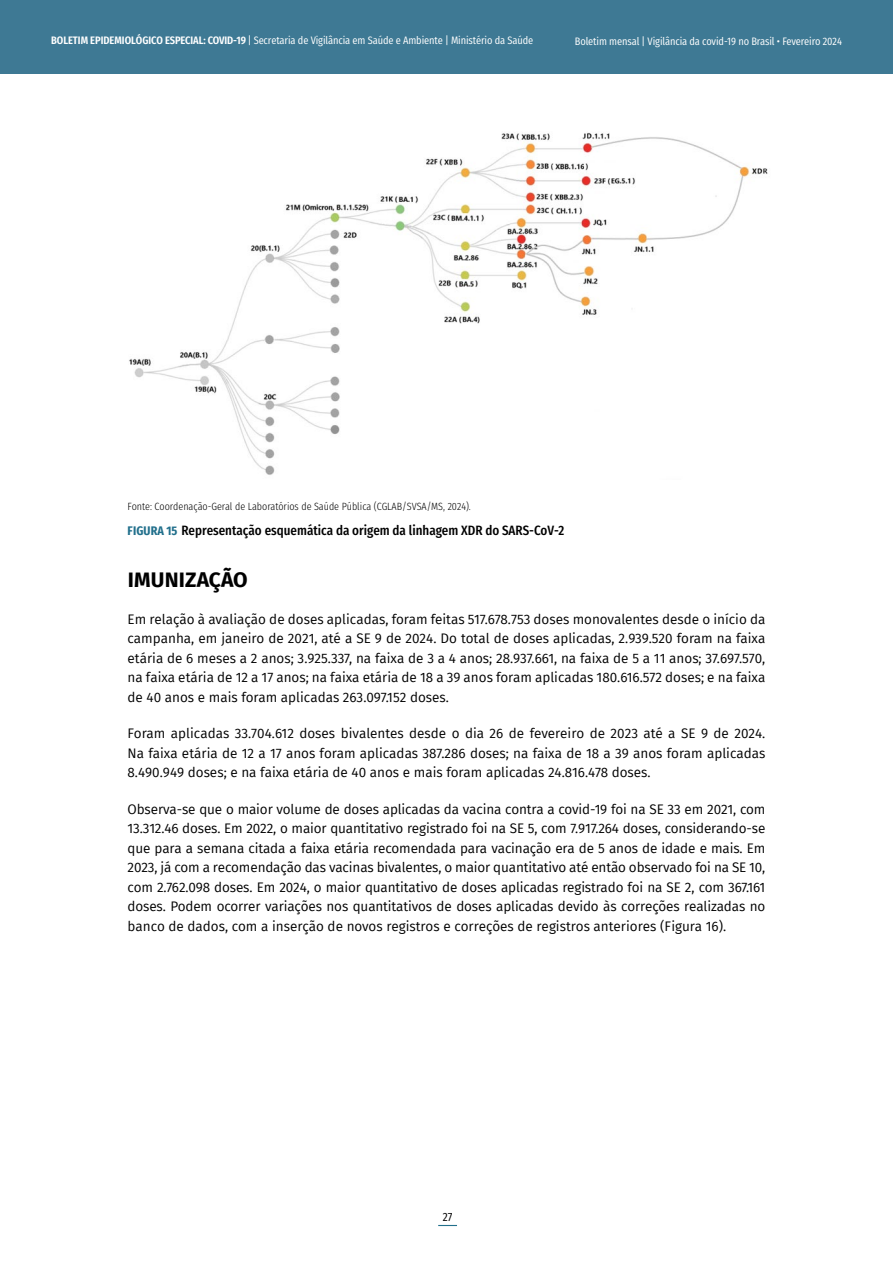
<style>
.page{position:relative;width:893px;height:1263px;background:#fff}
.page>*{position:absolute;margin:0;border:0;box-sizing:border-box;transform-origin:0 0}
.t1{font:700 21px "Fira Sans";letter-spacing:.01em;color:#000}
.t2{font:13.5px/19.5px "Fira Sans";color:#000;text-align:justify}
.t3{font:500 13.5px "Fira Sans Condensed";color:#000}
.t4{font:12px "Fira Sans Condensed";color:#000}
.t5{font:10.8px "Fira Sans Condensed";letter-spacing:-.01em;color:#fff}
.t6{font:300 10.5px "Fira Sans Condensed";color:#000}
.s1{font-weight:600}
.s2{font-style:inherit}
.s3{font-weight:700;font-size:12.45px;color:#22708c}
</style>
<div class="page">
<div style="left:0;top:0;width:893px;height:74px;background:#3e7994"></div>
<svg style="left:438px;top:1225px;width:19px;height:1px"></svg>
<img style="left:129px;top:132px;width:639px;height:343px">
<p class="t5" style="left:51px;top:30px;width:484px"><span class="s1">BOLETIM EPIDEMIOLÓGICO ESPECIAL: COVID-19</span> <span class="s2">|</span> Secretaria de Vigilância em Saúde e Ambiente | Ministério da Saúde</p>
<p class="t5" style="left:575px;top:31px;width:269px">Boletim mensal | Vigilância da covid-19 no Brasil • Fevereiro 2024</p>
<p class="t6" style="left:128px;top:496px;width:345px">Fonte: Coordenação-Geral de Laboratórios de Saúde Pública (CGLAB/SVSA/MS, 2024).</p>
<p class="t3" style="left:128px;top:518px;width:438px"><span class="s3">FIGURA 15</span> Representação esquemática da origem da linhagem XDR do SARS-CoV-2</p>
<h1 class="t1" style="left:128px;top:562px;width:121px">IMUNIZAÇÃO</h1>
<p class="t2" style="left:128px;top:609px;width:639px">Em relação à avaliação de doses aplicadas, foram feitas 517.678.753 doses monovalentes desde o início da campanha, em janeiro de 2021, até a SE 9 de 2024. Do total de doses aplicadas, 2.939.520 foram na faixa etária de 6 meses a 2 anos; 3.925.337, na faixa de 3 a 4 anos; 28.937.661, na faixa de 5 a 11 anos; 37.697.570, na faixa etária de 12 a 17 anos; na faixa etária de 18 a 39 anos foram aplicadas 180.616.572 doses; e na faixa de 40 anos e mais foram aplicadas 263.097.152 doses.</p>
<p class="t2" style="left:128px;top:723px;width:639px">Foram aplicadas 33.704.612 doses bivalentes desde o dia 26 de fevereiro de 2023 até a SE 9 de 2024.<br>Na faixa etária de 12 a 17 anos foram aplicadas 387.286 doses; na faixa de 18 a 39 anos foram aplicadas 8.490.949 doses; e na faixa etária de 40 anos e mais foram aplicadas 24.816.478 doses.</p>
<p class="t2" style="left:128px;top:799px;width:639px">Observa-se que o maior volume de doses aplicadas da vacina contra a covid-19 foi na SE 33 em 2021, com 13.312.46 doses. Em 2022, o maior quantitativo registrado foi na SE 5, com 7.917.264 doses, considerando-se que para a semana citada a faixa etária recomendada para vacinação era de 5 anos de idade e mais. Em 2023, já com a recomendação das vacinas bivalentes, o maior quantitativo até então observado foi na SE 10, com 2.762.098 doses. Em 2024, o maior quantitativo de doses aplicadas registrado foi na SE 2, com 367.161 doses. Podem ocorrer variações nos quantitativos de doses aplicadas devido às correções realizadas no banco de dados, com a inserção de novos registros e correções de registros anteriores (Figura 16).</p>
<p class="t4" style="left:443px;top:1205px;width:11px">27</p>
</div>
